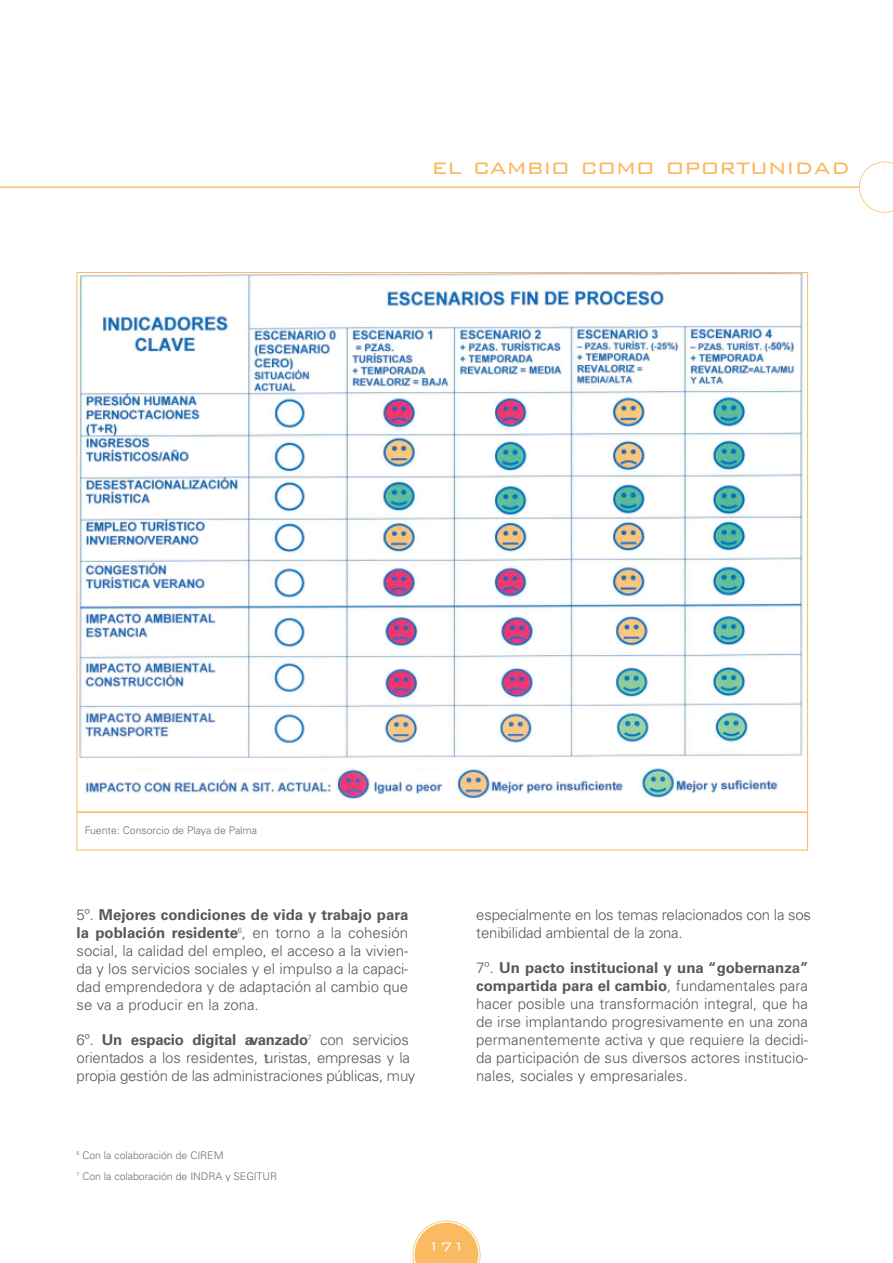
<style>
.page{position:relative;width:893px;height:1263px;background:#fff}
.page>*{position:absolute;margin:0;border:0;box-sizing:border-box;transform-origin:0 0}
.t1{font:300 27px "Bank Gothic";color:#faba61}
.t2{font:300 16.5px "Bank Gothic";color:#fff}
.t3{font:300 15px/18px "Univers";letter-spacing:-.015em;color:#57585a;text-align:justify}
.t4{font:300 10.5px/21.1px "Univers";color:#6c6d70}
.s1{font-weight:700}
</style>
<div class="page">
<hr style="left:0;top:187px;width:892px;height:1px;background:#f6a01b">
<svg style="left:412px;top:1220px;width:68px;height:43px"></svg>
<svg style="left:859px;top:162px;width:33px;height:51px"></svg>
<img style="left:79px;top:274px;width:724px;height:525px">
<div style="left:77px;top:812px;width:731px;height:38px;border:1px solid #faba61"></div>
<h1 class="t1" style="left:432px;top:147px;width:420px">el cambio como oportunidad</h1>
<p class="t4" style="left:85px;top:820px;width:174px">Fuente: Consorcio de Playa de Palma</p>
<p class="t3" style="left:77px;top:906px;width:333px">5º. <span class="s1">Mejores condiciones de vida y trabajo para la población residente</span><sup>6</sup>, en torno a la cohesión social, la calidad del empleo, el acceso a la vivien&shy;da y los servicios sociales y el impulso a la capaci&shy;dad emprendedora y de adaptación al cambio que se va a producir en la zona.</p>
<p class="t3" style="left:77px;top:1031px;width:340px;text-align:left">6º. <span class="s1">Un espacio digital avanzado</span><sup>7</sup> con servicios orientados a los residentes, turistas, empresas y la propia gestión de las administraciones públicas, muy</p>
<p class="t3" style="left:476px;top:906px;width:336px">especialmente en los temas relacionados con la sos&shy;tenibilidad ambiental de la zona.</p>
<p class="t3" style="left:476px;top:959px;width:334px">7º. <span class="s1">Un pacto institucional y una “gobernanza” compartida para el cambio</span>, fundamentales para hacer posible una transformación integral, que ha de irse implantando progresivamente en una zona permanentemente activa y que requiere la decidi&shy;da participación de sus diversos actores institucio&shy;nales, sociales y empresariales.</p>
<p class="t4" style="left:77px;top:1145px;width:202px"><sup>6</sup> Con la colaboración de CIREM<br><sup>7</sup> Con la colaboración de INDRA y SEGITUR</p>
<p class="t2" style="left:428px;top:1233px;width:39px">171</p>
</div>
